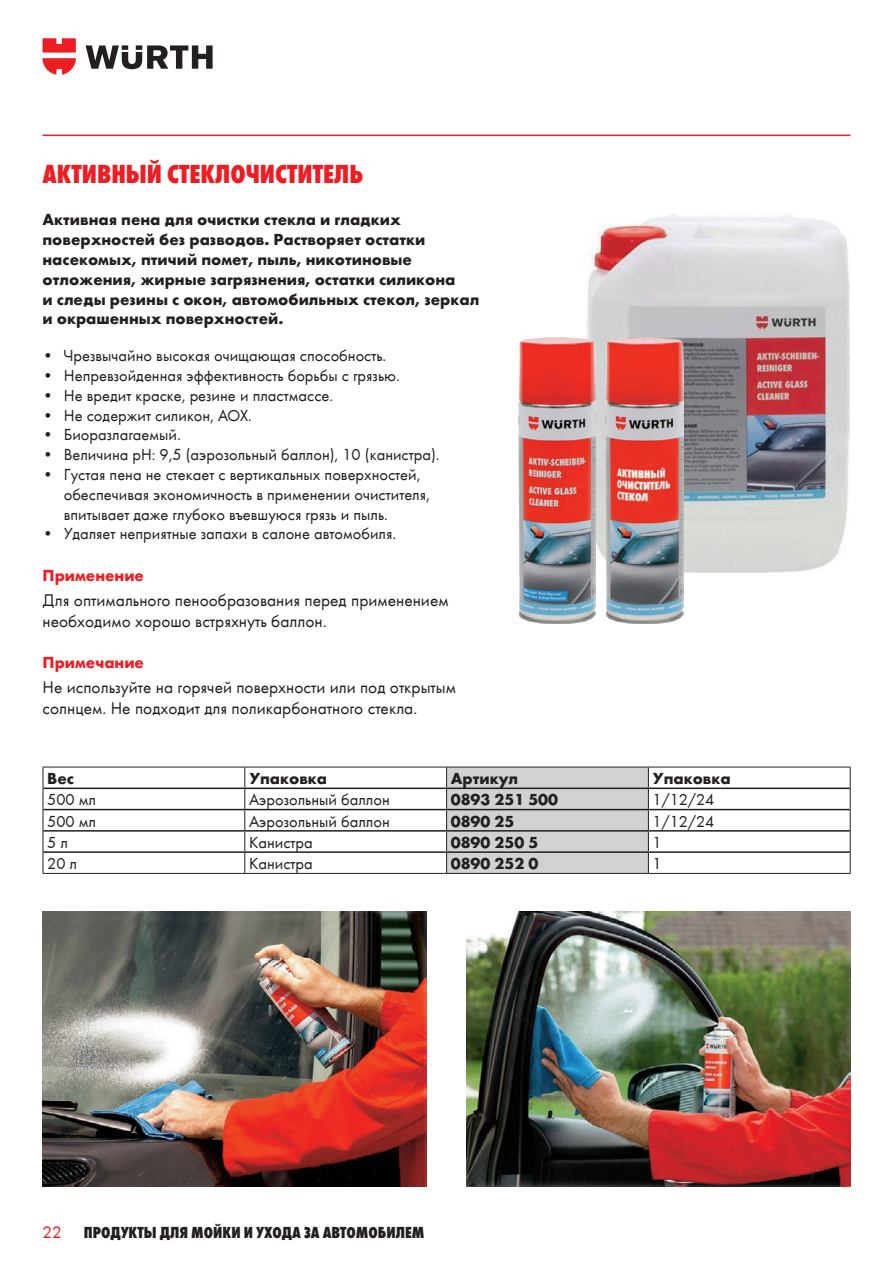
<style>
.page{position:relative;width:893px;height:1263px;background:#fff}
.page>*{position:absolute;margin:0;border:0;box-sizing:border-box;transform-origin:0 0}
.t1{font:27px "Wuerth Extra Bold Cond Caps";color:#ee1d23}
.t2{font:17.4px/20.9px "Wuerth";color:#231f20}
.t3{font:17.4px "Wuerth";color:#ee1d23}
.t4{font:16.5px/19.8px "Wuerth";color:#231f20}
.t5{font:700 16.5px/19.8px "Wuerth";color:#231f20}
.t6{font:16.5px "Wuerth Extra Bold Cond Caps";color:#231f20}
.t7{font:700 16.5px "Wuerth";color:#ee1d23}
</style>
<div class="page">
<svg style="left:86px;top:45px;width:127px;height:24px"></svg>
<svg style="left:43px;top:38px;width:33px;height:37px"></svg>
<hr style="left:43px;top:135px;width:807px;height:1px;background:#ee1d23">
<hr style="left:43px;top:767px;width:202px;height:1px;background:#231f20">
<hr style="left:245px;top:767px;width:202px;height:1px;background:#231f20">
<hr style="left:648px;top:767px;width:203px;height:1px;background:#231f20">
<svg style="left:43px;top:767px;width:1px;height:106px"></svg>
<svg style="left:244px;top:767px;width:1px;height:106px"></svg>
<div style="left:446px;top:767px;width:203px;height:106px;background:#d1d2d4"></div>
<svg style="left:850px;top:767px;width:1px;height:106px"></svg>
<hr style="left:43px;top:873px;width:202px;height:1px;background:#231f20">
<hr style="left:245px;top:873px;width:202px;height:1px;background:#231f20">
<hr style="left:447px;top:873px;width:201px;height:1px;background:#231f20">
<hr style="left:648px;top:873px;width:203px;height:1px;background:#231f20">
<hr style="left:43px;top:787px;width:202px;height:2px;background:#231f20">
<hr style="left:245px;top:787px;width:202px;height:2px;background:#231f20">
<hr style="left:447px;top:787px;width:201px;height:2px;background:#231f20">
<hr style="left:648px;top:787px;width:202px;height:2px;background:#231f20">
<hr style="left:43px;top:809px;width:202px;height:1px;background:#231f20">
<hr style="left:245px;top:809px;width:202px;height:1px;background:#231f20">
<hr style="left:447px;top:809px;width:201px;height:1px;background:#231f20">
<hr style="left:648px;top:809px;width:202px;height:1px;background:#231f20">
<hr style="left:43px;top:830px;width:202px;height:2px;background:#231f20">
<hr style="left:245px;top:830px;width:202px;height:2px;background:#231f20">
<hr style="left:447px;top:830px;width:201px;height:2px;background:#231f20">
<hr style="left:648px;top:830px;width:202px;height:2px;background:#231f20">
<hr style="left:43px;top:851px;width:202px;height:2px;background:#231f20">
<hr style="left:245px;top:851px;width:202px;height:2px;background:#231f20">
<hr style="left:447px;top:851px;width:201px;height:2px;background:#231f20">
<hr style="left:648px;top:851px;width:202px;height:2px;background:#231f20">
<img style="left:587px;top:214px;width:263px;height:358px">
<img style="left:518px;top:337px;width:78px;height:286px">
<img style="left:43px;top:912px;width:384px;height:274px">
<img style="left:466px;top:912px;width:384px;height:274px">
<img style="left:606px;top:337px;width:77px;height:286px">
<h1 class="t1" style="left:43px;top:155px;width:322px">Активный стеклочиститель</h1>
<p class="t5" style="left:43px;top:209px;width:438px">Активная пена для очистки стекла и гладких поверхностей без разводов. Растворяет остатки насекомых, птичий помет, пыль, никотиновые отложения, жирные загрязнения, остатки силикона<br>и следы резины с окон, автомобильных стекол, зеркал и окрашенных поверхностей.</p>
<p class="t4" style="left:43px;top:345px;width:345px">• Чрезвычайно высокая очищающая способность.</p>
<p class="t4" style="left:43px;top:365px;width:359px">• Непревзойденная эффективность борьбы с грязью.</p>
<p class="t4" style="left:43px;top:385px;width:292px">• Не вредит краске, резине и пластмассе.</p>
<p class="t4" style="left:43px;top:404px;width:211px">• Не содержит силикон, AOX.</p>
<p class="t4" style="left:43px;top:424px;width:140px">• Биоразлагаемый.</p>
<p class="t4" style="left:43px;top:444px;width:399px">• Величина pH: 9,5 (аэрозольный баллон), 10 (канистра).</p>
<p class="t4" style="left:64px;top:464px;width:368px;text-indent:-21px">• Густая пена не стекает с вертикальных поверхностей, обеспечивая экономичность в применении очистителя, впитывает даже глубоко въевшуюся грязь и пыль.</p>
<p class="t4" style="left:43px;top:523px;width:355px">• Удаляет неприятные запахи в салоне автомобиля.</p>
<p class="t7" style="left:43px;top:563px;width:103px">Применение</p>
<p class="t2" style="left:43px;top:589px;width:408px">Для оптимального пенообразования перед применением необходимо хорошо встряхнуть баллон.</p>
<p class="t7" style="left:43px;top:650px;width:103px">Примечание</p>
<p class="t2" style="left:43px;top:676px;width:415px">Не используйте на горячей поверхности или под открытым солнцем. Не подходит для поликарбонатного стекла.</p>
<p class="t5" style="left:47px;top:767px;width:28px">Вес</p>
<p class="t5" style="left:249px;top:767px;width:80px">Упаковка</p>
<p class="t5" style="left:451px;top:767px;width:69px">Артикул</p>
<p class="t5" style="left:653px;top:767px;width:80px">Упаковка</p>
<p class="t4" style="left:47px;top:789px;width:50px">500 мл</p>
<p class="t4" style="left:249px;top:789px;width:142px">Аэрозольный баллон</p>
<p class="t5" style="left:451px;top:789px;width:109px">0893 251 500</p>
<p class="t4" style="left:653px;top:789px;width:63px">1/12/24</p>
<p class="t4" style="left:47px;top:810px;width:50px">500 мл</p>
<p class="t4" style="left:249px;top:810px;width:142px">Аэрозольный баллон</p>
<p class="t5" style="left:451px;top:810px;width:65px">0890 25</p>
<p class="t4" style="left:653px;top:810px;width:63px">1/12/24</p>
<p class="t4" style="left:47px;top:832px;width:22px">5 л</p>
<p class="t4" style="left:249px;top:832px;width:65px">Канистра</p>
<p class="t5" style="left:451px;top:831px;width:89px">0890 250 5</p>
<p class="t4" style="left:653px;top:832px;width:11px">1</p>
<p class="t4" style="left:47px;top:853px;width:31px">20 л</p>
<p class="t4" style="left:249px;top:853px;width:65px">Канистра</p>
<p class="t5" style="left:451px;top:852px;width:89px">0890 252 0</p>
<p class="t4" style="left:653px;top:853px;width:11px">1</p>
<p class="t3" style="left:43px;top:1220px;width:21px">22</p>
<p class="t6" style="left:84px;top:1220px;width:342px">Продукты для мойки и ухода за автомобилем</p>
</div>
